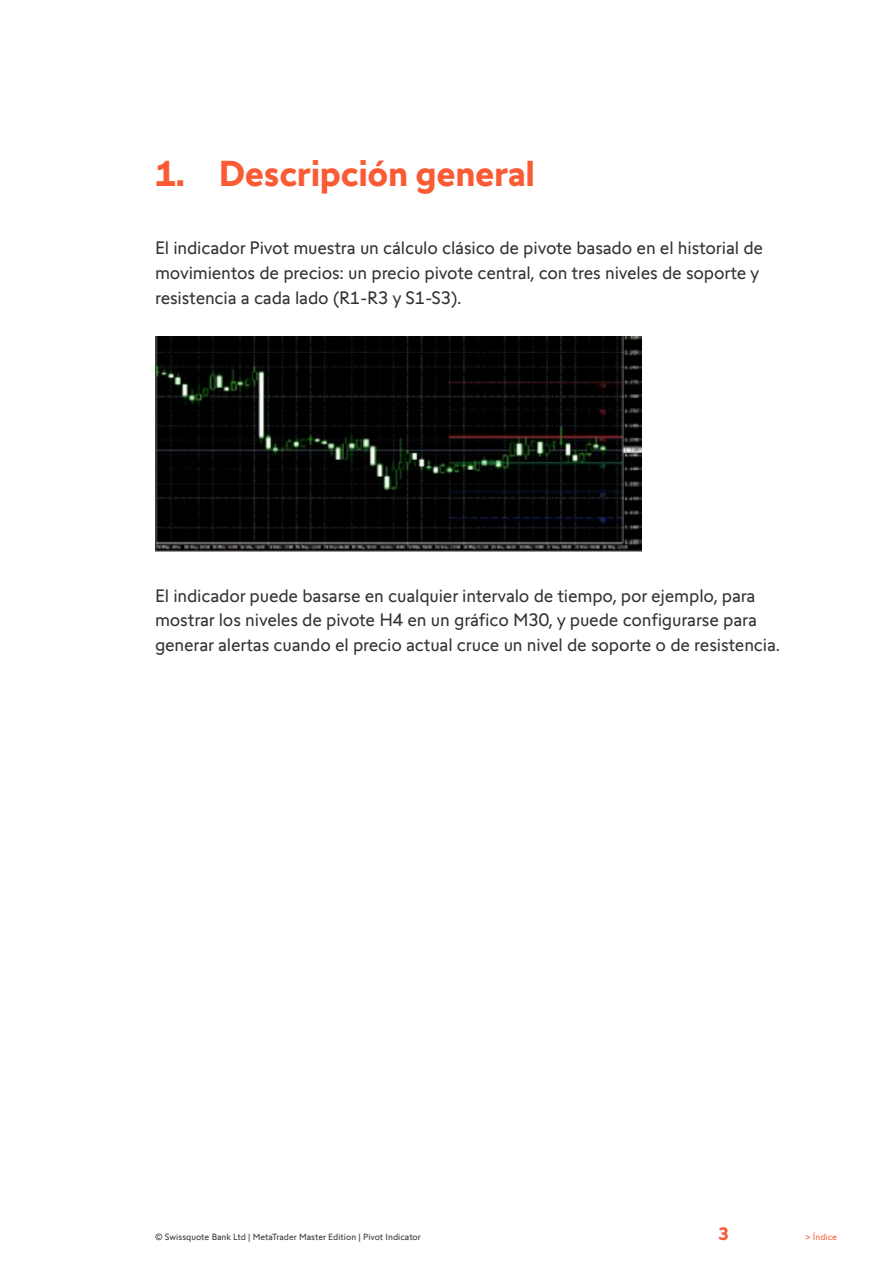
<style>
.page{position:relative;width:893px;height:1263px;background:#fff}
.page>*{position:absolute;margin:0;border:0;box-sizing:border-box;transform-origin:0 0}
.t1{font:700 36px "Swissquote CT";letter-spacing:-.01em;color:#fa5b35}
.t2{font:18px/24.8px "Swissquote CT";letter-spacing:-.01em;color:#323232}
.t3{font:700 18px "Swissquote CT";color:#fa5b35}
.t4{font:9px "Swissquote CT";color:#323232}
.t5{font:9px "Swissquote CT";color:#fa5b35}
</style>
<div class="page">
<img style="left:155px;top:337px;width:487px;height:215px">
<h1 class="t1" style="left:155px;top:152px;width:382px">1. Descripción general</h1>
<p class="t2" style="left:155px;top:236px;width:610px">El indicador Pivot muestra un cálculo clásico de pivote basado en el historial de movimientos de precios: un precio pivote central, con tres niveles de soporte y resistencia a cada lado (R1-R3 y S1-S3).</p>
<p class="t2" style="left:155px;top:583px;width:627px">El indicador puede basarse en cualquier intervalo de tiempo, por ejemplo, para mostrar los niveles de pivote H4 en un gráfico M30, y puede configurarse para generar alertas cuando el precio actual cruce un nivel de soporte o de resistencia.</p>
<p class="t4" style="left:155px;top:1232px;width:267px">© Swissquote Bank Ltd | MetaTrader Master Edition | Pivot Indicator</p>
<p class="t3" style="left:718px;top:1223px;width:12px">3</p>
<p class="t5" style="left:805px;top:1232px;width:33px">&gt; Índice</p>
</div>
